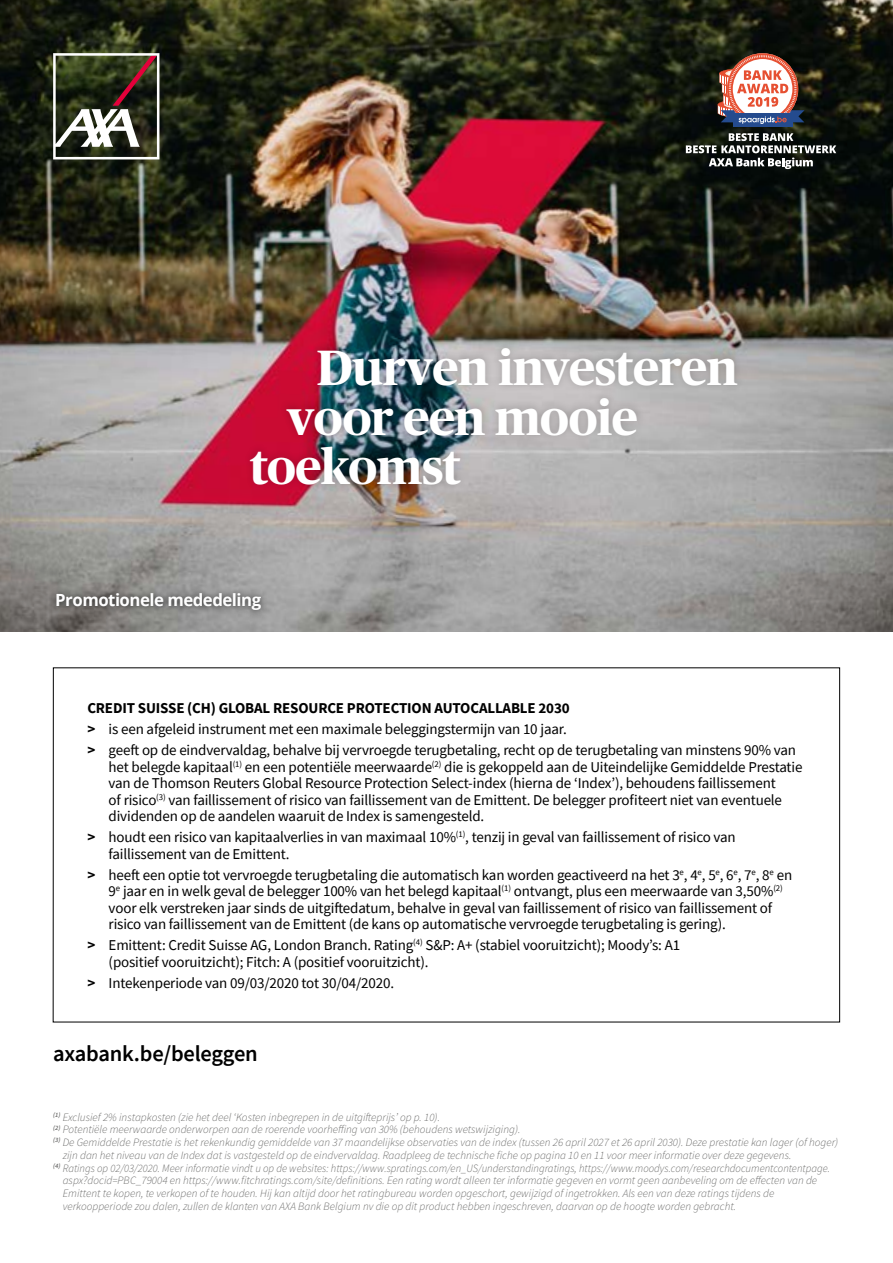
<style>
.page{position:relative;width:893px;height:1263px;background:#fff}
.page>*{position:absolute;margin:0;border:0;box-sizing:border-box;transform-origin:0 0}
.t1{font:700 49.5px "Publico Headline";letter-spacing:-.01em;color:#fff}
.t2{font:600 22.5px "Source Sans Pro";letter-spacing:-.01em;color:#000}
.t3{font:700 16.8px "Open Sans";letter-spacing:-.03em;color:#fff}
.t4{font:15px/16.5px "Source Sans Pro";letter-spacing:-.01em;color:#000}
.t5{font:italic 11.25px "Source Sans Variable";letter-spacing:.005em;color:#6b6b6a}
.t6{font:italic 11.25px "Source Sans Variable";letter-spacing:.005em;color:#6b6b6a;scale:.96 1}
.s1{font-weight:700}
</style>
<div class="page">
<img style="left:0;top:0;width:893px;height:631px">
<div style="left:243px;top:340px;width:503px;height:153px;background:#000;opacity:.2"></div>
<div style="left:49px;top:587px;width:220px;height:31px;background:#000;opacity:.75"></div>
<svg style="left:53px;top:53px;width:106px;height:106px"></svg>
<div style="left:733px;top:114px;width:59px;height:13px;background:#244b8e"></div>
<svg style="left:718px;top:53px;width:86px;height:72px"></svg>
<svg style="left:686px;top:133px;width:150px;height:36px"></svg>
<h1 class="t1" style="left:317px;top:332px;width:423px">Durven investeren</h1>
<h1 class="t1" style="left:287px;top:382px;width:352px">voor een mooie</h1>
<h1 class="t1" style="left:250px;top:431px;width:212px">toekomst</h1>
<p class="t3" style="left:55px;top:588px;width:207px">Promotionele mededeling</p>
<p class="t4" style="left:87px;top:698px;width:710px;line-height:21px"><span class="s1">CREDIT SUISSE (CH) GLOBAL RESOURCE PROTECTION AUTOCALLABLE 2030<br>&gt;</span> is een afgeleid instrument met een maximale beleggingstermijn van 10 jaar.<br><span class="s1">&gt;</span> geeft op de eindvervaldag, behalve bij vervroegde terugbetaling, recht op de terugbetaling van minstens 90% van</p>
<p class="t4" style="left:109px;top:758px;width:695px">het belegde kapitaal<sup>(1)</sup> en een potentiële meerwaarde<sup>(2)</sup> die is gekoppeld aan de Uiteindelijke Gemiddelde Prestatie van de Thomson Reuters Global Resource Protection Select-index (hierna de ‘Index’), behoudens faillissement<br>of risico<sup>(3)</sup> van faillissement of risico van faillissement van de Emittent. De belegger profiteert niet van eventuele dividenden op de aandelen waaruit de Index is samengesteld.</p>
<p class="t4" style="left:109px;top:829px;width:629px;text-indent:-21px"><span class="s1">&gt;</span> houdt een risico van kapitaalverlies in van maximaal 10%<sup>(1)</sup>, tenzij in geval van faillissement of risico van faillissement van de Emittent.</p>
<p class="t4" style="left:109px;top:866px;width:685px;text-indent:-21px"><span class="s1">&gt;</span> heeft een optie tot vervroegde terugbetaling die automatisch kan worden geactiveerd na het 3<sup>e</sup>, 4<sup>e</sup>, 5<sup>e</sup>, 6<sup>e</sup>, 7<sup>e</sup>, 8<sup>e</sup> en 9<sup>e</sup> jaar en in welk geval de belegger 100% van het belegd kapitaal<sup>(1)</sup> ontvangt, plus een meerwaarde van 3,50%<sup>(2) </sup>voor elk verstreken jaar sinds de uitgiftedatum, behalve in geval van faillissement of risico van faillissement of risico van faillissement van de Emittent (de kans op automatische vervroegde terugbetaling is gering).</p>
<p class="t4" style="left:109px;top:937px;width:573px;text-indent:-21px"><span class="s1">&gt;</span> Emittent: Credit Suisse AG, London Branch. Rating<sup>(4)</sup> S&amp;P: A+ (stabiel vooruitzicht); Moody’s: A1 (positief vooruitzicht); Fitch: A (positief vooruitzicht).</p>
<p class="t4" style="left:87px;top:974px;width:308px"><span class="s1">&gt;</span> Intekenperiode van 09/03/2020 tot 30/04/2020.</p>
<h2 class="t2" style="left:53px;top:1039px;width:206px">axabank.be/beleggen</h2>
<p class="t5" style="left:53px;top:1110px;width:388px"><sup>(1)</sup> Exclusief 2% instapkosten (zie het deel ‘Kosten inbegrepen in de uitgifteprijs’ op p. 10).</p>
<p class="t5" style="left:53px;top:1123px;width:469px"><sup>(2)</sup> Potentiële meerwaarde onderworpen aan de roerende voorheffing van 30% (behoudens wetswijziging).</p>
<p class="t5" style="left:53px;top:1135px;width:787px"><sup>(3)</sup> De Gemiddelde Prestatie is het rekenkundig gemiddelde van 37 maandelijkse observaties van de index (tussen 26 april 2027 et 26 april 2030). Deze prestatie kan lager (of hoger)</p>
<p class="t5" style="left:63px;top:1148px;width:730px">zijn dan het niveau van de Index dat is vastgesteld op de eindvervaldag. Raadpleeg de technische fiche op pagina 10 en 11 voor meer informatie over deze gegevens.</p>
<p class="t6" style="left:53px;top:1161px;width:811px"><sup>(4)</sup> Ratings op 02/03/2020. Meer informatie vindt u op de websites: https://www.spratings.com/en_US/understandingratings, https://www.moodys.com/researchdocumentcontentpage.</p>
<p class="t5" style="left:63px;top:1174px;width:756px">aspx?docid=PBC_79004 en https://www.fitchratings.com/site/definitions. Een rating wordt alleen ter informatie gegeven en vormt geen aanbeveling om de effecten van de</p>
<p class="t5" style="left:63px;top:1186px;width:713px">Emittent te kopen, te verkopen of te houden. Hij kan altijd door het ratingbureau worden opgeschort, gewijzigd of ingetrokken. Als een van deze ratings tijdens de</p>
<p class="t5" style="left:63px;top:1199px;width:675px">verkoopperiode zou dalen, zullen de klanten van AXA Bank Belgium nv die op dit product hebben ingeschreven, daarvan op de hoogte worden gebracht.</p>
</div>
